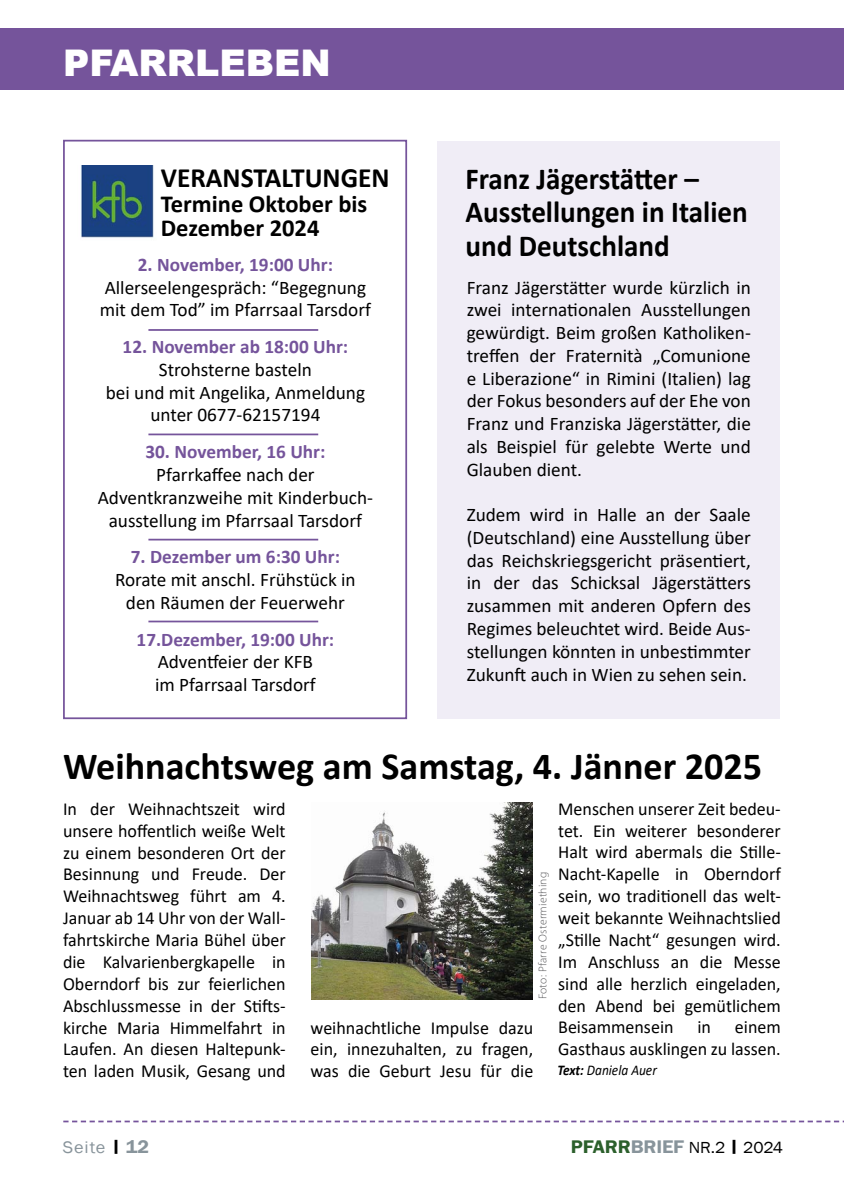
<style>
.page{position:relative;width:844px;height:1191px;background:#fff}
.page>*{position:absolute;margin:0;border:0;box-sizing:border-box;transform-origin:0 0}
.t1{font:700 38.5px "Calibri";color:#000}
.t2{font:900 36.75px "Arial";color:#fff}
.t3{font:700 30.62px/33.2px "Calibri";color:#000;scale:.95 1}
.t4{font:700 28px "Calibri";color:#000}
.t5{font:700 24.5px/24.5px "Calibri";color:#000}
.t6{font:19.25px/22.8px "Calibri";color:#000;text-align:center}
.t7{font:700 19.25px "Calibri";color:#75549b}
.t8{font:18.38px/21.9px "Calibri";color:#000;text-align:justify}
.t9{font:17.15px "Franklin Gothic";letter-spacing:.05em;color:#88949b;scale:1.06 1}
.t10{font:16.45px "Franklin Gothic";letter-spacing:-.01em;color:#000;scale:1.06 1}
.t11{font:italic 14.88px "Calibri";color:#000;scale:.9 1}
.t12{font:300 11.38px "Myriad Pro";letter-spacing:.02em;color:#58585a}
.s1{font-weight:700}
.s2{font-weight:600;font-size:16.62px;color:#000}
.s3{font-weight:600;font-size:18.72px}
.s4{font-weight:600;font-size:18.72px;color:#2c602c}
.s5{font-weight:600;font-size:18.72px;color:#88949b}
.s6{font-weight:600;font-size:16.62px}
</style>
<div class="page">
<div style="left:437px;top:141px;width:342px;height:577px;background:#f0edf6"></div>
<svg style="left:63px;top:1120px;width:780px;height:2px"></svg>
<div style="left:0;top:28px;width:843px;height:61px;background:#75549b"></div>
<img style="left:311px;top:802px;width:221px;height:197px">
<img style="left:81px;top:165px;width:73px;height:73px">
<div style="left:63px;top:140px;width:344px;height:579px;border:2px solid #75549b"></div>
<hr style="left:148px;top:329px;width:170px;height:2px;background:#75549b">
<hr style="left:148px;top:433px;width:170px;height:2px;background:#75549b">
<hr style="left:148px;top:539px;width:170px;height:1px;background:#75549b">
<hr style="left:148px;top:620px;width:170px;height:2px;background:#75549b">
<h2 class="t2" style="left:63px;top:40px;width:269px">PFARRLEBEN</h2>
<h3 class="t4" style="left:161px;top:158px;width:230px">VERANSTALTUNGEN</h3>
<p class="t5" style="left:161px;top:191px;width:208px">Termine Oktober bis<br>Dezember 2024</p>
<p class="t7" style="left:138px;top:251px;width:197px">2. November, 19:00 Uhr:</p>
<p class="t6" style="left:100px;top:275px;width:272px;text-align:left">Allerseelengespräch: “Begegnung mit dem Tod” im Pfarrsaal Tarsdorf</p>
<p class="t7" style="left:123px;top:333px;width:227px">12. November ab 18:00 Uhr:</p>
<p class="t6" style="left:106px;top:358px;width:261px">Strohsterne basteln<br>bei und mit Angelika, Anmeldung unter 0677-62157194</p>
<p class="t7" style="left:145px;top:438px;width:181px">30. November, 16 Uhr:</p>
<p class="t6" style="left:98px;top:463px;width:277px">Pfarrkaffee nach der<br>Adventkranzweihe mit Kinderbuch&shy;ausstellung im Pfarrsaal Tarsdorf</p>
<p class="t7" style="left:131px;top:543px;width:211px">7. Dezember um 6:30 Uhr:</p>
<p class="t6" style="left:115px;top:568px;width:242px">Rorate mit anschl. Frühstück in den Räumen der Feuerwehr</p>
<p class="t7" style="left:136px;top:625px;width:199px">17.Dezember, 19:00 Uhr:</p>
<p class="t6" style="left:155px;top:650px;width:162px;text-align:left">Adventfeier der KFB im Pfarrsaal Tarsdorf</p>
<h3 class="t3" style="left:465px;top:162px;width:299px">Franz Jägerstätter –<br>Ausstellungen in Italien und Deutschland</h3>
<p class="t6" style="left:466px;top:275px;width:286px;text-align:justify">Franz Jägerstätter wurde kürzlich in zwei internationalen Ausstellungen gewürdigt. Beim großen Katholiken&shy;treffen der Fraternità „Comunione e Liberazione“ in Rimini (Italien) lag der Fokus besonders auf der Ehe von Franz und Franziska Jägerstätter, die als Beispiel für gelebte Werte und Glauben dient.</p>
<p class="t6" style="left:466px;top:503px;width:286px;text-align:justify">Zudem wird in Halle an der Saale (Deutschland) eine Ausstellung über das Reichskriegsgericht präsentiert, in der das Schicksal Jägerstätters zusammen mit anderen Opfern des Regimes beleuchtet wird. Beide Aus&shy;stellungen könnten in unbestimmter Zukunft auch in Wien zu sehen sein.</p>
<h1 class="t1" style="left:63px;top:738px;width:700px">Weihnachtsweg am Samstag, 4. Jänner 2025</h1>
<p class="t8" style="left:63px;top:797px;width:224px">In der Weihnachtszeit wird unsere hoffentlich weiße Welt zu einem besonderen Ort der Besinnung und Freude. Der Weihnachtsweg führt am 4.<br>Januar ab 14 Uhr von der Wall&shy;fahrtskirche Maria Bühel über die Kalvarienbergkapelle in Oberndorf bis zur feierlichen Abschlussmesse in der Stifts&shy;kirche Maria Himmelfahrt in Laufen. An diesen Haltepunk&shy;ten laden Musik, Gesang und</p>
<p class="t12" style="left:535px;top:999px;width:129px;rotate:-90deg">Foto: Pfarre Ostermiething</p>
<p class="t8" style="left:310px;top:1016px;width:224px">weihnachtliche Impulse dazu ein, innezuhalten, zu fragen, was die Geburt Jesu für die</p>
<p class="t8" style="left:558px;top:797px;width:224px">Menschen unserer Zeit bedeu&shy;tet. Ein weiterer besonderer Halt wird abermals die Stille-Nacht-Kapelle in Oberndorf sein, wo traditionell das welt&shy;weit bekannte Weihnachtslied „Stille Nacht“ gesungen wird.<br>Im Anschluss an die Messe sind alle herzlich eingeladen, den Abend bei gemütlichem Beisammensein</p>
<p class="t8" style="left:558px;top:1016px;width:224px;text-align:right">einem<br>Gasthaus ausklingen zu lassen.</p>
<p class="t8" style="left:697px;top:1016px;width:15px">in</p>
<p class="t11" style="left:557px;top:1060px;width:112px"><span class="s1">Text:</span> Daniela Auer</p>
<p class="t9" style="left:63px;top:1136px;width:83px">Seite <span class="s2">|</span> <span class="s3">12</span></p>
<p class="t10" style="left:570px;top:1137px;width:201px"><span class="s4">PFARR</span><span class="s5">BRIEF</span> NR.2 <span class="s6">|</span> 2024</p>
</div>
